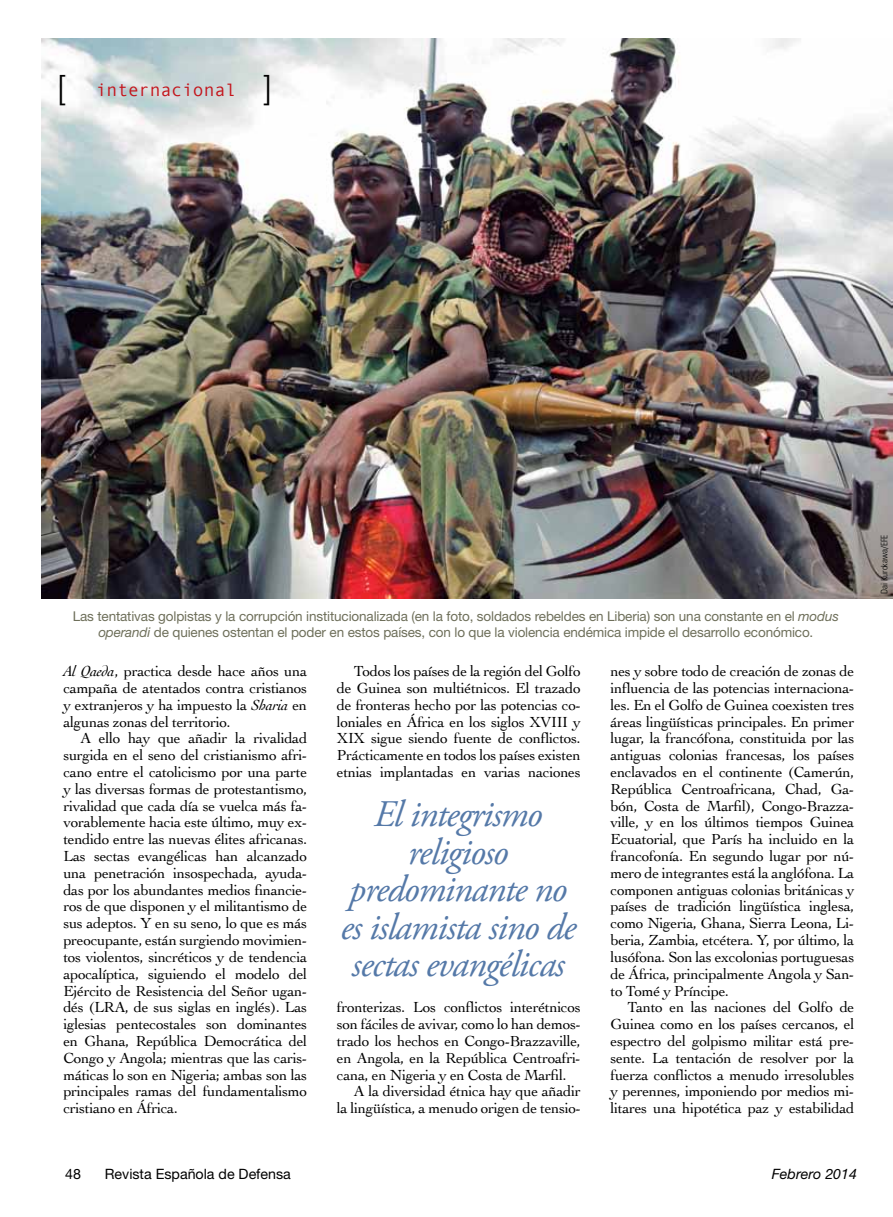
<style>
.page{position:relative;width:893px;height:1217px;background:#fff}
.page>*{position:absolute;margin:0;border:0;box-sizing:border-box;transform-origin:0 0}
.t1{font:italic 37.5px/37.5px "Adobe Garamond Pro";letter-spacing:-.03em;color:#5579a8;text-align:center}
.t2{font:300 33px "Helvetica Neue";color:#000}
.t3{font:18px "Monotypecom";color:#c4141b}
.t4{font:15.3px/16.8px "Cochin";letter-spacing:-.02em;color:#000;text-align:justify}
.t5{font:14.25px "Helvetica Neue";color:#000}
.t6{font:italic 14.25px "Helvetica Neue";color:#000}
.t7{font:13.5px/15.8px "Helvetica Neue";letter-spacing:-.01em;color:#6e6f5a;text-align:center}
.t8{font:300 condensed 9px "Univers";letter-spacing:-.005em;color:#000}
.s1{font-family:"Helvetica Neue";font-weight:300;font-size:33px;color:#000}
.s2{font-style:italic}
</style>
<div class="page">
<img style="left:42px;top:39px;width:851px;height:559px">
<h2 class="t2" style="left:57px;top:67px;width:9px">[</h2>
<p class="t3" style="left:96px;top:80px;width:178px">internacional <span class="s1">]</span></p>
<p class="t7" style="left:73px;top:608px;width:768px">Las tentativas golpistas y la corrupción institucionalizada (en la foto, soldados rebeldes en Liberia) son una constante en el <span class="s2">modus operandi</span> de quienes ostentan el poder en estos países, con lo que la violencia endémica impide el desarrollo económico.</p>
<p class="t4" style="left:63px;top:662px;width:245px"><span class="s2">Al Qaeda</span>, practica desde hace años una campaña de atentados contra cristianos y extranjeros y ha impuesto la <span class="s2">Sharia</span> en algunas zonas del territorio.</p>
<p class="t4" style="left:63px;top:729px;width:245px;text-indent:17px">A ello hay que añadir la rivalidad surgida en el seno del cristianismo afri&shy;cano entre el catolicismo por una parte y las diversas formas de protestantismo, rivalidad que cada día se vuelca más fa&shy;vorablemente hacia este último, muy ex&shy;tendido entre las nuevas élites africanas.<br>Las sectas evangélicas han alcanzado una penetración insospechada, ayuda&shy;das por los abundantes medios financie&shy;ros de que disponen y el militantismo de sus adeptos. Y en su seno, lo que es más preocupante, están surgiendo movimien&shy;tos violentos, sincréticos y de tendencia apocalíptica, siguiendo el modelo del Ejército de Resistencia del Señor ugan&shy;dés (LRA, de sus siglas en inglés). Las iglesias pentecostales son dominantes en Ghana, República Democrática del Congo y Angola; mientras que las caris&shy;máticas lo son en Nigeria; ambas son las principales ramas del fundamentalismo cristiano en África.</p>
<p class="t4" style="left:337px;top:662px;width:245px;text-indent:17px">Todos los países de la región del Golfo de Guinea son multiétnicos. El trazado de fronteras hecho por las potencias co&shy;loniales en África en los siglos XVIII y XIX sigue siendo fuente de conflictos.<br>Prácticamente en todos los países existen etnias implantadas en varias naciones</p>
<h1 class="t1" style="left:340px;top:796px;width:237px">El integrismo religioso predominante no es islamista sino de sectas evangélicas</h1>
<p class="t4" style="left:337px;top:998px;width:245px">fronterizas. Los conflictos interétnicos</p>
<p class="t4" style="left:337px;top:1014px;width:245px">son fáciles de avivar, como lo han demos-</p>
<p class="t4" style="left:337px;top:1031px;width:245px">trado los hechos en Congo-Brazzaville,</p>
<p class="t4" style="left:337px;top:1048px;width:245px">en Angola, en la República Centroafri-</p>
<p class="t4" style="left:337px;top:1065px;width:231px">cana, en Nigeria y en Costa de Marfil.</p>
<p class="t4" style="left:354px;top:1082px;width:228px">A la diversidad étnica hay que añadir</p>
<p class="t4" style="left:337px;top:1098px;width:245px">la lingüística, a menudo origen de tensio-</p>
<p class="t4" style="left:610px;top:662px;width:245px">nes y sobre todo de creación de zonas de influencia de las potencias internaciona&shy;les. En el Golfo de Guinea coexisten tres áreas lingüísticas principales. En primer lugar, la francófona, constituida por las antiguas colonias francesas, los países enclavados en el continente (Camerún, República Centroafricana, Chad, Ga&shy;bón, Costa de Marfil), Congo-Brazza&shy;ville, y en los últimos tiempos Guinea Ecuatorial, que París ha incluido en la francofonía. En segundo lugar por nú&shy;mero de integrantes está la anglófona. La componen antiguas colonias británicas y países de tradición lingüística inglesa, como Nigeria, Ghana, Sierra Leona, Li&shy;beria, Zambia, etcétera. Y, por último, la lusófona. Son las excolonias portuguesas de África, principalmente Angola y San&shy;to Tomé y Príncipe.</p>
<p class="t4" style="left:610px;top:998px;width:245px;text-indent:17px">Tanto en las naciones del Golfo de Guinea como en los países cercanos, el espectro del golpismo militar está pre&shy;sente. La tentación de resolver por la fuerza conflictos a menudo irresolubles y perennes, imponiendo por medios mi&shy;litares una hipotética paz y estabilidad</p>
<p class="t5" style="left:65px;top:1164px;width:17px">48</p>
<p class="t5" style="left:105px;top:1164px;width:188px">Revista Española de Defensa</p>
<p class="t6" style="left:772px;top:1164px;width:87px">Febrero 2014</p>
<p class="t8" style="left:879px;top:594px;width:61px;rotate:-90deg">Dai Kurokawa/EFE</p>
</div>
